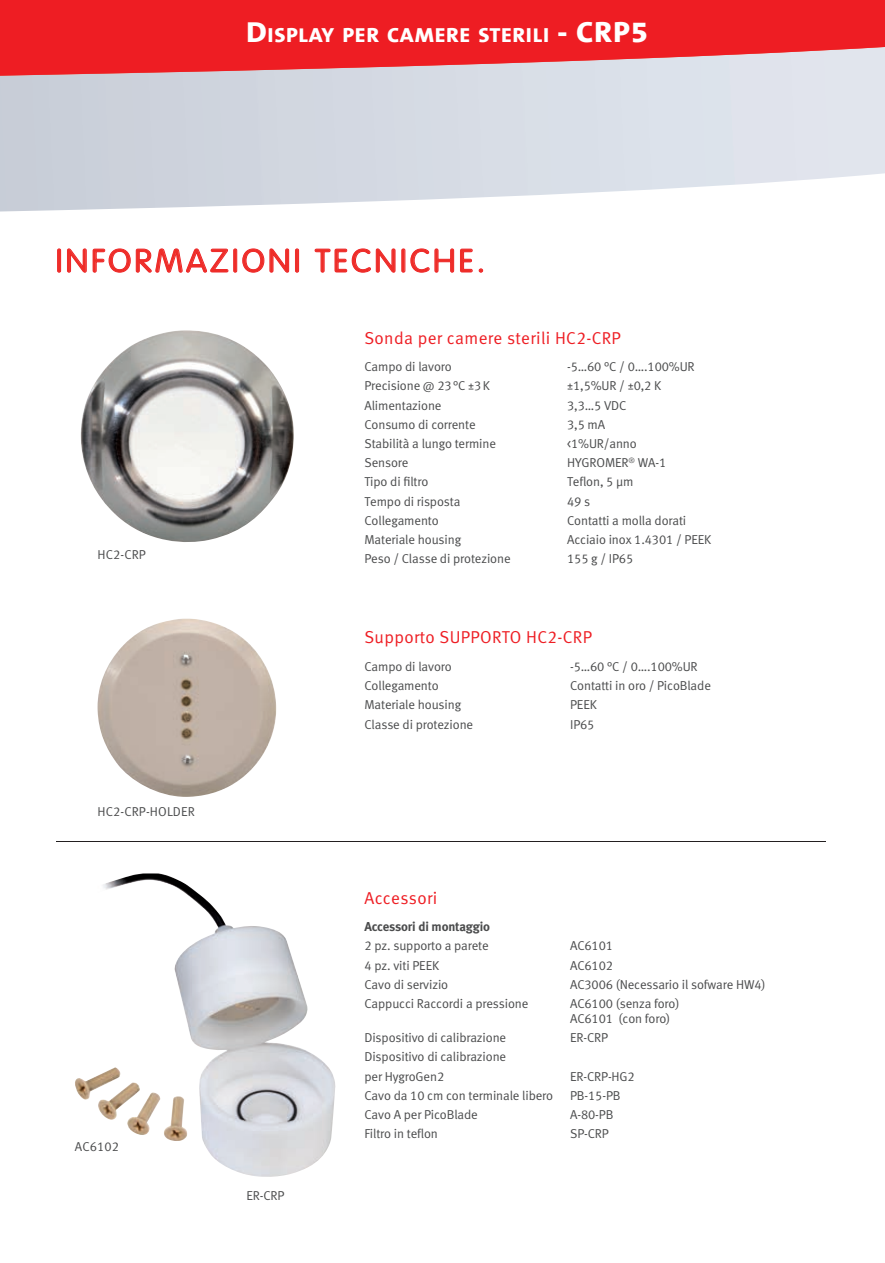
<style>
.page{position:relative;width:885px;height:1263px;background:#fff}
.page>*{position:absolute;margin:0;border:0;box-sizing:border-box;transform-origin:0 0}
.t1{font:300 32.1px "VAG Rounded LT";letter-spacing:.09em;color:#ee2d28;scale:1.05 1}
.t2{font:800 20.55px "The Mix B8";letter-spacing:.03em;color:#fff;scale:1.08 1}
.t3{font:17.25px "Meta Normal LF";letter-spacing:.02em;color:#ee1d23}
.t4{font:12.9px/15px "Meta Normal LF";letter-spacing:-.01em;color:#4b4c4d}
.t5{font:12.9px "Meta Bold LF";letter-spacing:-.01em;color:#4b4c4d}
.t6{font:12.9px "Meta Normal LF";letter-spacing:.01em;color:#4b4c4d}
.s1{font-size:29.25px}
</style>
<div class="page">
<img style="left:97px;top:619px;width:179px;height:178px">
<img style="left:81px;top:330px;width:213px;height:212px">
<img style="left:103px;top:873px;width:233px;height:304px">
<img style="left:75px;top:1067px;width:112px;height:74px">
<svg style="left:0;top:0;width:884px;height:84px;background:#e84a51"></svg>
<div style="left:57px;top:249px;width:4px;height:24px;border:1px solid #ee1d23"></div>
<svg style="left:67px;top:248px;width:162px;height:25px"></svg>
<div style="left:233px;top:249px;width:4px;height:24px;border:1px solid #ee1d23"></div>
<svg style="left:242px;top:248px;width:47px;height:25px"></svg>
<div style="left:295px;top:249px;width:4px;height:24px;border:1px solid #ee1d23"></div>
<svg style="left:314px;top:248px;width:81px;height:25px"></svg>
<div style="left:401px;top:249px;width:4px;height:24px;border:1px solid #ee1d23"></div>
<svg style="left:410px;top:248px;width:44px;height:25px"></svg>
<svg style="left:460px;top:248px;width:13px;height:25px"></svg>
<svg style="left:479px;top:268px;width:4px;height:5px"></svg>
<hr style="left:56px;top:841px;width:769px;height:1px;background:#231f20">
<h2 class="t2" style="left:246px;top:24px;width:373px"><span class="s1">D</span>ISPLAY PER CAMERE STERILI <span class="s1">- CRP5</span></h2>
<h1 class="t1" style="left:56px;top:242px;width:410px">INFORMAZIONI TECNICHE.</h1>
<p class="t4" style="left:97px;top:547px;width:50px">HC2-CRP</p>
<p class="t6" style="left:97px;top:804px;width:99px">HC2-CRP-HOLDER</p>
<p class="t4" style="left:75px;top:1139px;width:46px">AC6102</p>
<p class="t4" style="left:246px;top:1188px;width:39px">ER-CRP</p>
<h3 class="t3" style="left:364px;top:327px;width:258px">Sonda per camere sterili HC2-CRP</h3>
<p class="t4" style="left:364px;top:359px;width:89px">Campo di lavoro</p>
<p class="t4" style="left:567px;top:359px;width:129px">-5…60 °C / 0….100%UR</p>
<p class="t4" style="left:364px;top:378px;width:127px">Precisione @ 23 °C ±3 K</p>
<p class="t4" style="left:567px;top:378px;width:96px">±1,5%UR / ±0,2 K</p>
<p class="t4" style="left:364px;top:397px;width:78px">Alimentazione</p>
<p class="t4" style="left:567px;top:397px;width:61px">3,3…5 VDC</p>
<p class="t4" style="left:364px;top:417px;width:113px">Consumo di corrente</p>
<p class="t4" style="left:567px;top:417px;width:40px">3,5 mA</p>
<p class="t4" style="left:364px;top:436px;width:133px">Stabilità a lungo termine</p>
<p class="t4" style="left:567px;top:436px;width:71px">&lt;1%UR/anno</p>
<p class="t4" style="left:364px;top:455px;width:45px">Sensore</p>
<p class="t4" style="left:567px;top:455px;width:101px">HYGROMER<sup>®</sup> WA-1</p>
<p class="t4" style="left:364px;top:474px;width:65px">Tipo di filtro</p>
<p class="t4" style="left:567px;top:474px;width:68px">Teflon, 5 µm</p>
<p class="t4" style="left:364px;top:493px;width:97px">Tempo di risposta</p>
<p class="t4" style="left:567px;top:493px;width:25px">49 s</p>
<p class="t4" style="left:364px;top:513px;width:76px">Collegamento</p>
<p class="t4" style="left:567px;top:513px;width:121px">Contatti a molla dorati</p>
<p class="t4" style="left:364px;top:532px;width:98px">Materiale housing</p>
<p class="t4" style="left:567px;top:532px;width:146px">Acciaio inox 1.4301 / PEEK</p>
<p class="t4" style="left:364px;top:551px;width:148px">Peso / Classe di protezione</p>
<p class="t4" style="left:567px;top:551px;width:68px">155 g / IP65</p>
<h3 class="t3" style="left:364px;top:627px;width:229px">Supporto SUPPORTO HC2-CRP</h3>
<p class="t4" style="left:364px;top:659px;width:89px">Campo di lavoro</p>
<p class="t4" style="left:570px;top:659px;width:129px">-5…60 °C / 0….100%UR</p>
<p class="t4" style="left:364px;top:678px;width:76px">Collegamento</p>
<p class="t4" style="left:570px;top:678px;width:142px">Contatti in oro / PicoBlade</p>
<p class="t4" style="left:364px;top:697px;width:98px">Materiale housing</p>
<p class="t4" style="left:570px;top:697px;width:28px">PEEK</p>
<p class="t4" style="left:364px;top:716px;width:110px">Classe di protezione</p>
<p class="t4" style="left:570px;top:716px;width:26px">IP65</p>
<h3 class="t3" style="left:364px;top:887px;width:74px">Accessori</h3>
<p class="t5" style="left:364px;top:918px;width:127px">Accessori di montaggio</p>
<p class="t4" style="left:364px;top:938px;width:126px">2 pz. supporto a parete</p>
<p class="t4" style="left:570px;top:938px;width:44px">AC6101</p>
<p class="t4" style="left:364px;top:957px;width:76px">4 pz. viti PEEK</p>
<p class="t4" style="left:570px;top:957px;width:44px">AC6102</p>
<p class="t4" style="left:364px;top:977px;width:85px">Cavo di servizio</p>
<p class="t4" style="left:570px;top:977px;width:197px">AC3006 (Necessario il sofware HW4)</p>
<p class="t4" style="left:364px;top:996px;width:165px">Cappucci Raccordi a pressione</p>
<p class="t4" style="left:570px;top:996px;width:111px">AC6100 (senza foro)<br>AC6101 (con foro)</p>
<p class="t4" style="left:364px;top:1030px;width:143px">Dispositivo di calibrazione</p>
<p class="t4" style="left:570px;top:1030px;width:39px">ER-CRP</p>
<p class="t4" style="left:364px;top:1047px;width:143px;line-height:19.2px">Dispositivo di calibrazione per HygroGen2</p>
<p class="t4" style="left:570px;top:1068px;width:66px">ER-CRP-HG2</p>
<p class="t4" style="left:364px;top:1088px;width:190px">Cavo da 10 cm con terminale libero</p>
<p class="t4" style="left:570px;top:1088px;width:52px">PB-15-PB</p>
<p class="t4" style="left:364px;top:1107px;width:115px">Cavo A per PicoBlade</p>
<p class="t4" style="left:570px;top:1107px;width:45px">A-80-PB</p>
<p class="t4" style="left:364px;top:1126px;width:75px">Filtro in teflon</p>
<p class="t4" style="left:570px;top:1126px;width:40px">SP-CRP</p>
</div>
